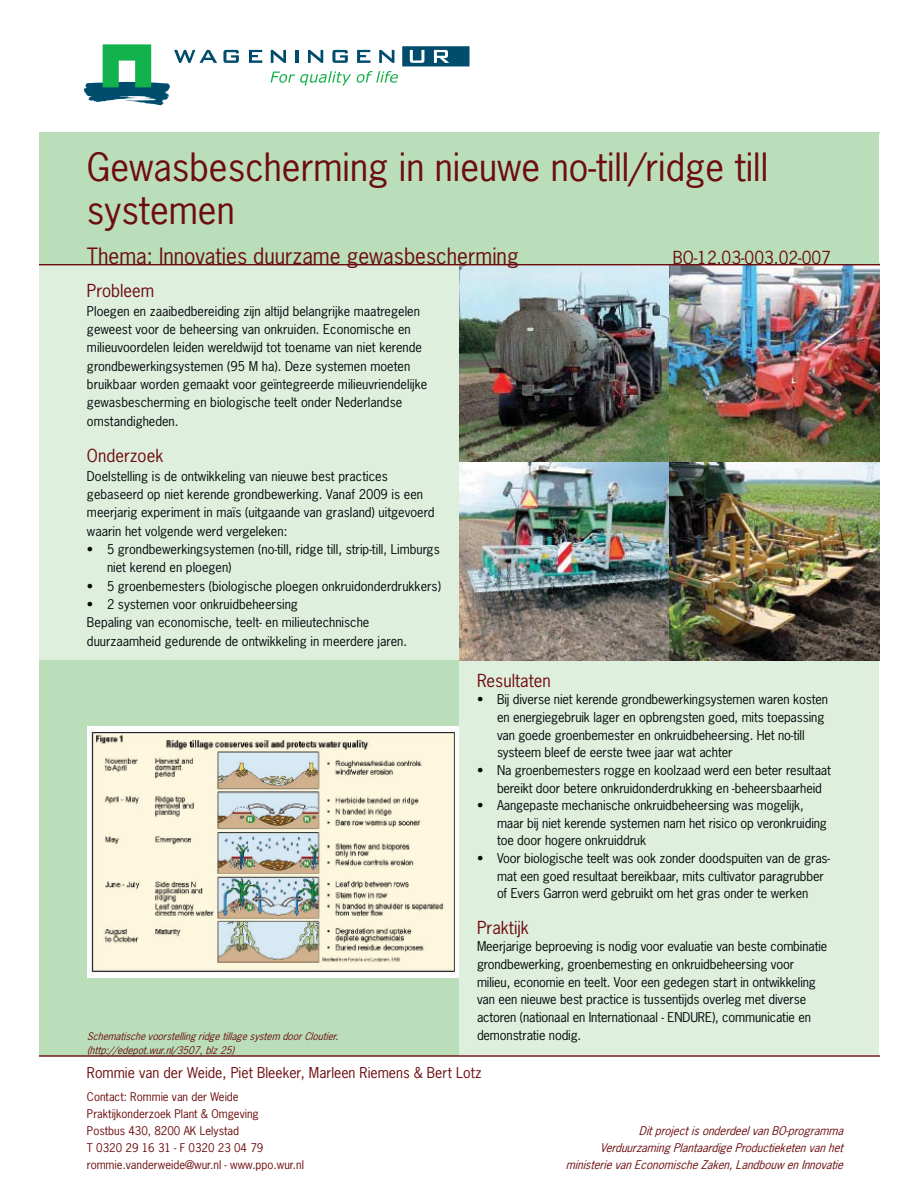
<style>
.page{position:relative;width:918px;height:1188px;background:#fff}
.page>*{position:absolute;margin:0;border:0;box-sizing:border-box;transform-origin:0 0}
.t1{font:36.75px/43.8px "News Gothic Std";color:#6d0d0f}
.t2{font:21.15px "News Gothic Std";color:#6d0d0f}
.t3{font:16.95px "News Gothic Std";color:#6d0d0f}
.t4{font:14.1px "News Gothic Std";color:#6d0d0f}
.t5{font:12.75px/18.3px "News Gothic Std";letter-spacing:-.01em;color:#040809}
.t6{font:11.25px/17px "News Gothic Std";color:#6d0d0f}
.t7{font:italic 11.25px/17px "News Gothic Std";color:#6d0d0f;text-align:right}
.t8{font:italic 9.9px "News Gothic Std";color:#6d0d0f}
.s1{font-family:"News Gothic"}
</style>
<div class="page">
<svg style="left:84px;top:44px;width:133px;height:61px"></svg>
<svg style="left:223px;top:50px;width:16px;height:13px"></svg>
<svg style="left:249px;top:50px;width:13px;height:13px"></svg>
<svg style="left:270px;top:46px;width:200px;height:40px"></svg>
<div style="left:39px;top:211px;width:840px;height:844px;background:#dfefde"></div>
<div style="left:39px;top:132px;width:840px;height:132px;background:#badeb9"></div>
<div style="left:39px;top:660px;width:420px;height:395px;background:#badeb9"></div>
<hr style="left:39px;top:1055px;width:840px;height:2px;background:#6d0d0f">
<img style="left:459px;top:265px;width:210px;height:197px">
<img style="left:669px;top:265px;width:210px;height:197px">
<img style="left:459px;top:462px;width:210px;height:198px">
<img style="left:669px;top:462px;width:210px;height:198px">
<img style="left:87px;top:727px;width:372px;height:250px">
<hr style="left:39px;top:264px;width:840px;height:1px;background:#6d0d0f">
<h1 class="t1" style="left:87px;top:147px;width:683px">Gewasbescherming in nieuwe no-till/ridge till systemen</h1>
<h2 class="t2" style="left:87px;top:247px;width:433px">Thema: Innovaties duurzame gewasbescherming</h2>
<h3 class="t3" style="left:673px;top:250px;width:160px">BO-12.03-003.02-007</h3>
<h3 class="t3" style="left:87px;top:283px;width:69px">Probleem</h3>
<p class="t5" style="left:87px;top:302px;width:342px">Ploegen en zaaibedbereiding zijn altijd belangrijke maatregelen geweest voor de beheersing van onkruiden. Economische en milieuvoordelen leiden wereldwijd tot toename van niet kerende grondbewerkingsystemen (95 M ha). Deze systemen moeten bruikbaar worden gemaakt voor geïntegreerde milieuvriendelijke gewasbescherming en biologische teelt onder Nederlandse omstandigheden.</p>
<h3 class="t3" style="left:87px;top:448px;width:78px">Onderzoek</h3>
<p class="t5" style="left:87px;top:467px;width:349px">Doelstelling is de ontwikkeling van nieuwe best practices gebaseerd op niet kerende grondbewerking. Vanaf 2009 is een meerjarig experiment in maïs (uitgaande van grasland) uitgevoerd waarin het volgende werd vergeleken:</p>
<p class="t5" style="left:107px;top:541px;width:334px;text-indent:-20px"><span class="s1">-</span> 5 grondbewerkingsystemen (no-till, ridge till, strip-till, Limburgs niet kerend en ploegen)</p>
<p class="t5" style="left:87px;top:577px;width:356px"><span class="s1">-</span> 5 groenbemesters (biologische ploegen onkruidonderdrukkers)</p>
<p class="t5" style="left:87px;top:596px;width:322px"><span class="s1">-</span> 2 systemen voor onkruidbeheersing<br>Bepaling van economische, teelt- en milieutechnische duurzaamheid gedurende de ontwikkeling in meerdere jaren.</p>
<h3 class="t3" style="left:477px;top:673px;width:75px">Resultaten</h3>
<p class="t5" style="left:497px;top:691px;width:333px;line-height:17.7px;text-indent:-20px"><span class="s1">-</span> Bij diverse niet kerende grondbewerkingsystemen waren kosten en energiegebruik lager en opbrengsten goed, mits toepassing van goede groenbemester en onkruidbeheersing. Het no-till systeem bleef de eerste twee jaar wat achter</p>
<p class="t5" style="left:497px;top:762px;width:335px;line-height:17.7px;text-indent:-20px"><span class="s1">-</span> Na groenbemesters rogge en koolzaad werd een beter resultaat bereikt door betere onkruidonderdrukking en -beheersbaarheid</p>
<p class="t5" style="left:497px;top:797px;width:331px;line-height:17.7px;text-indent:-20px"><span class="s1">-</span> Aangepaste mechanische onkruidbeheersing was mogelijk, maar bij niet kerende systemen nam het risico op veronkruiding toe door hogere onkruiddruk</p>
<p class="t5" style="left:497px;top:850px;width:335px;line-height:17.7px;text-indent:-20px"><span class="s1">-</span> Voor biologische teelt was ook zonder doodspuiten van de gras&shy;mat een goed resultaat bereikbaar, mits cultivator paragrubber of Evers Garron werd gebruikt om het gras onder te werken</p>
<h3 class="t3" style="left:477px;top:920px;width:53px">Praktijk</h3>
<p class="t5" style="left:477px;top:938px;width:352px;line-height:17.7px">Meerjarige beproeving is nodig voor evaluatie van beste combinatie grondbewerking, groenbemesting en onkruidbeheersing voor milieu, economie en teelt. Voor een gedegen start in ontwikkeling van een nieuwe best practice is tussentijds overleg met diverse actoren (nationaal en Internationaal - ENDURE), communicatie en</p>
<p class="t8" style="left:87px;top:1032px;width:255px">Schematische voorstelling ridge tillage system doorCloutier.</p>
<p class="t5" style="left:477px;top:1027px;width:106px">demonstratie nodig.</p>
<p class="t8" style="left:87px;top:1046px;width:151px">(http://edepot.wur.nl/3507,blz25)</p>
<p class="t4" style="left:87px;top:1066px;width:396px">Rommie van der Weide, Piet Bleeker, Marleen Riemens &amp; Bert Lotz</p>
<p class="t6" style="left:87px;top:1089px;width:218px">Contact: Rommie van der Weide Praktijkonderzoek Plant &amp; Omgeving<br>Postbus 430, 8200 AK Lelystad<br>T 0320 29 16 31 - F 0320 23 04 79 rommie.vanderweide@wur.nl - www.ppo.wur.nl</p>
<p class="t7" style="left:566px;top:1123px;width:282px">DitprojectisonderdeelvanBO-programma<br>Verduurzaming Plantaardige Productieketenvanhet ministerie vanEconomische Zaken,Landbouw enInnovatie</p>
</div>
